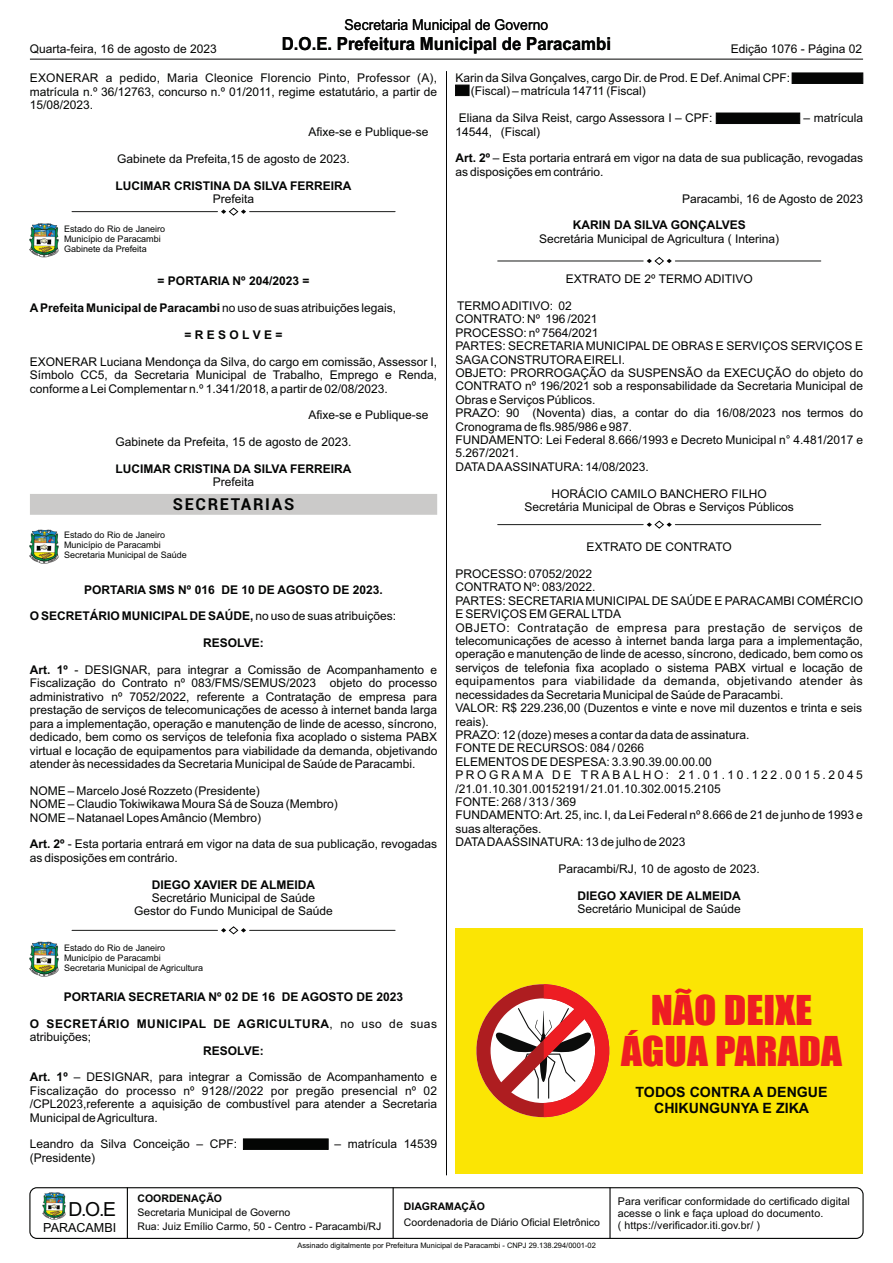
<style>
.page{position:relative;width:893px;height:1263px;background:#fff}
.page>*{position:absolute;margin:0;border:0;box-sizing:border-box;transform-origin:0 0}
.t1{font:37.95px/41.4px "Impact";color:#ee1d23;text-align:center;scale:1.08 1}
.t2{font:19.35px "Arial";color:#040504}
.t3{font:700 18px "Arial";color:#040504;scale:.93 1}
.t4{font:700 16.5px "Roboto";letter-spacing:.1em;color:#040504}
.t5{font:15px "Arial";color:#040504;scale:.93 1}
.t6{font:700 14.25px/15.9px "Arial";color:#040504;text-align:center}
.t7{font:12.6px "Arial";color:#040504}
.t8{font:12px/13.4px "Arial";color:#040504}
.t9{font:700 12px "Arial";color:#040504}
.t10{font:700 12px/13.4px "Arial";letter-spacing:.04em;color:#040504}
.t11{font:10.65px/11.9px "Arial";letter-spacing:.01em;color:#040504}
.t12{font:10.5px/13.8px "Arial";color:#040504}
.t13{font:700 10.5px "Arial";color:#040504}
.t14{font:9px/10.1px "Arial";color:#040504}
.t15{font:7.5px "Arial";color:#040504}
.s1{font-weight:400}
.s2{font-weight:700}
</style>
<div class="page">
<hr style="left:446px;top:71px;width:1px;height:1104px;background:#040504">
<img style="left:42px;top:1192px;width:23px;height:28px">
<div style="left:29px;top:1187px;width:835px;height:52px;border:1px solid #040504;border-radius:7px"></div>
<hr style="left:609px;top:1187px;width:2px;height:52px;background:#040504">
<hr style="left:127px;top:1187px;width:1px;height:52px;background:#040504">
<hr style="left:393px;top:1187px;width:1px;height:52px;background:#040504">
<hr style="left:30px;top:59px;width:833px;height:1px;background:#040504">
<hr style="left:72px;top:211px;width:145px;height:1px;background:#040504">
<hr style="left:250px;top:211px;width:145px;height:1px;background:#040504">
<svg style="left:221px;top:207px;width:25px;height:9px"></svg>
<img style="left:30px;top:223px;width:28px;height:35px">
<div style="left:30px;top:494px;width:407px;height:21px;background:#cbcac9"></div>
<img style="left:30px;top:529px;width:28px;height:35px">
<hr style="left:72px;top:930px;width:145px;height:1px;background:#040504">
<hr style="left:250px;top:930px;width:145px;height:1px;background:#040504">
<svg style="left:221px;top:926px;width:25px;height:9px"></svg>
<img style="left:30px;top:942px;width:28px;height:34px">
<svg style="left:243px;top:1138px;width:85px;height:12px"></svg>
<svg style="left:792px;top:73px;width:71px;height:11px"></svg>
<svg style="left:455px;top:85px;width:14px;height:11px"></svg>
<svg style="left:716px;top:113px;width:84px;height:11px"></svg>
<div style="left:456px;top:928px;width:407px;height:245px;background:#fbe504"></div>
<svg style="left:476px;top:984px;width:134px;height:133px"></svg>
<hr style="left:498px;top:524px;width:145px;height:1px;background:#040504">
<hr style="left:675px;top:524px;width:146px;height:1px;background:#040504">
<svg style="left:647px;top:520px;width:25px;height:9px"></svg>
<hr style="left:498px;top:261px;width:145px;height:1px;background:#040504">
<hr style="left:675px;top:261px;width:146px;height:1px;background:#040504">
<svg style="left:647px;top:257px;width:25px;height:8px"></svg>
<p class="t5" style="left:345px;top:19px;width:220px">Secretaria Municipal de Governo</p>
<p class="t8" style="left:30px;top:44px;width:188px">Quarta-feira, 16 de agosto de 2023</p>
<h3 class="t3" style="left:282px;top:37px;width:355px">D.O.E. Prefeitura Municipal de Paracambi</h3>
<p class="t8" style="left:731px;top:43px;width:133px">Edição 1076 - Página 02</p>
<p class="t8" style="left:30px;top:73px;width:409px;text-align:justify">EXONERAR a pedido, Maria Cleonice Florencio Pinto, Professor (A), matrícula n.º 36/12763, concurso n.º 01/2011, regime estatutário, a partir de 15/08/2023.</p>
<p class="t8" style="left:308px;top:126px;width:122px">Afixe-se e Publique-se</p>
<p class="t8" style="left:117px;top:153px;width:234px">Gabinete da Prefeita,15 de agosto de 2023.</p>
<p class="t9" style="left:115px;top:181px;width:238px">LUCIMAR CRISTINA DA SILVA FERREIRA</p>
<p class="t8" style="left:213px;top:193px;width:43px">Prefeita</p>
<p class="t14" style="left:64px;top:225px;width:103px">Estado do Rio de Janeiro<br>Município de Paracambi<br>Gabinete da Prefeita</p>
<p class="t9" style="left:158px;top:276px;width:153px">= PORTARIA Nº 204/2023 =</p>
<p class="t9" style="left:30px;top:303px;width:368px">APrefeita Municipal de Paracambi <span class="s1">no uso de suas atribuições legais,</span></p>
<p class="t9" style="left:185px;top:330px;width:99px">= R E S O L V E =</p>
<p class="t8" style="left:30px;top:356px;width:409px;text-align:justify">EXONERAR Luciana Mendonça da Silva, do cargo em comissão, Assessor I, Símbolo CC5, da Secretaria Municipal de Trabalho, Emprego e Renda, conforme a Lei Complementar n.º 1.341/2018, a partir de 02/08/2023.</p>
<p class="t8" style="left:308px;top:410px;width:122px">Afixe-se e Publique-se</p>
<p class="t8" style="left:115px;top:436px;width:238px">Gabinete da Prefeita, 15 de agosto de 2023.</p>
<p class="t9" style="left:115px;top:464px;width:238px">LUCIMAR CRISTINA DA SILVA FERREIRA</p>
<p class="t8" style="left:213px;top:477px;width:43px">Prefeita</p>
<h3 class="t4" style="left:173px;top:498px;width:123px">SECRETARIAS</h3>
<p class="t14" style="left:64px;top:531px;width:124px">Estado do Rio de Janeiro<br>Município de Paracambi<br>Secretaria Municipal de Saúde</p>
<p class="t9" style="left:84px;top:585px;width:300px">PORTARIA SMS Nº 016 DE 10 DE AGOSTO DE 2023.</p>
<p class="t9" style="left:30px;top:612px;width:368px">O SECRETÁRIO MUNICIPAL DE SAÚDE, <span class="s1">no uso de suas atribuições:</span></p>
<p class="t9" style="left:203px;top:638px;width:62px">RESOLVE:</p>
<p class="t8" style="left:30px;top:664px;width:409px;text-align:justify"><span class="s2">Art. 1º</span> - DESIGNAR, para integrar a Comissão de Acompanhamento e Fiscalização do Contrato nº 083/FMS/SEMUS/2023 objeto do processo administrativo nº 7052/2022, referente a Contratação de empresa para prestação de serviços de telecomunicações de acesso à internet banda larga para a implementação, operação e manutenção de linde de acesso, síncrono, dedicado, bem como os serviços de telefonia fixa acoplado o sistema PABX virtual e locação de equipamentos para viabilidade da demanda, objetivando atender às necessidades da Secretaria Municipal de Saúde de Paracambi.</p>
<p class="t8" style="left:30px;top:785px;width:309px">NOME – Marcelo José Rozzeto (Presidente)<br>NOME – Claudio Tokiwikawa Moura Sá de Souza (Membro)<br>NOME – Natanael Lopes Amâncio (Membro)</p>
<p class="t8" style="left:30px;top:838px;width:409px"><span class="s2">Art. 2º</span> - Esta portaria entrará em vigor na data de sua publicação, revogadas as disposições em contrário.</p>
<p class="t9" style="left:152px;top:880px;width:165px">DIEGO XAVIER DE ALMEIDA</p>
<p class="t8" style="left:134px;top:892px;width:200px;text-align:center">Secretário Municipal de Saúde<br>Gestor do Fundo Municipal de Saúde</p>
<p class="t14" style="left:64px;top:943px;width:141px">Estado do Rio de Janeiro<br>Município de Paracambi<br>Secretaria Municipal de Agricultura</p>
<p class="t9" style="left:64px;top:992px;width:341px">PORTARIA SECRETARIA Nº 02 DE 16 DE AGOSTO DE 2023</p>
<p class="t10" style="left:30px;top:1018px;width:409px">O SECRETÁRIO MUNICIPAL DE AGRICULTURA<span class="s1">, no uso de suas atribuições;</span></p>
<p class="t9" style="left:203px;top:1046px;width:62px">RESOLVE:</p>
<p class="t8" style="left:30px;top:1071px;width:409px;text-align:justify"><span class="s2">Art. 1º</span> – DESIGNAR, para integrar a Comissão de Acompanhamento e Fiscalização do processo nº 9128//2022 por pregão presencial nº 02 /CPL2023,referente a aquisição de combustível para atender a Secretaria Municipal de Agricultura.</p>
<p class="t8" style="left:30px;top:1138px;width:409px">Leandro da Silva Conceição – CPF: 090.075.167-36 – matrícula 14539 (Presidente)</p>
<p class="t8" style="left:455px;top:72px;width:409px">Karin da Silva Gonçalves, cargo Dir. de Prod. E Def. Animal CPF: 013.281.327-<br>06 (Fiscal) – matrícula 14711 (Fiscal)</p>
<p class="t8" style="left:455px;top:112px;width:409px">Eliana da Silva Reist, cargo Assessora I – CPF: 013.281.327-06 – matrícula<br>14544, (Fiscal)</p>
<p class="t8" style="left:455px;top:153px;width:409px"><span class="s2">Art. 2º</span> – Esta portaria entrará em vigor na data de sua publicação, revogadas as disposições em contrário.</p>
<p class="t8" style="left:682px;top:193px;width:182px">Paracambi, 16 de Agosto de 2023</p>
<p class="t9" style="left:573px;top:221px;width:175px">KARIN DA SILVA GONÇALVES</p>
<p class="t8" style="left:539px;top:233px;width:242px">Secretária Municipal de Agricultura ( Interina)</p>
<p class="t8" style="left:566px;top:273px;width:189px">EXTRATO DE 2º TERMO ADITIVO</p>
<p class="t8" style="left:455px;top:300px;width:409px">TERMO ADITIVO: 02<br>CONTRATO: Nº 196 /2021<br>PROCESSO: nº 7564/2021<br>PARTES: SECRETARIA MUNICIPAL DE OBRAS E SERVIÇOS SERVIÇOS E SAGACONSTRUTORAEIRELI.<br>OBJETO: PRORROGAÇÃO da SUSPENSÃO da EXECUÇÃO do objeto do CONTRATO nº 196/2021 sob a responsabilidade da Secretaria Municipal de Obras e Serviços Públicos.<br>PRAZO: 90 (Noventa) dias, a contar do dia 16/08/2023 nos termos do Cronograma de fls.985/986 e 987.<br>FUNDAMENTO: Lei Federal 8.666/1993 e Decreto Municipal n° 4.481/2017 e 5.267/2021.<br>DATADAASSINATURA: 14/08/2023.</p>
<p class="t8" style="left:524px;top:488px;width:271px;text-align:center">HORÁCIO CAMILO BANCHERO FILHO<br>Secretária Municipal de Obras e Serviços Públicos</p>
<p class="t8" style="left:587px;top:541px;width:147px">EXTRATO DE CONTRATO</p>
<p class="t8" style="left:455px;top:568px;width:409px">PROCESSO: 07052/2022<br>CONTRATO Nº: 083/2022.<br>PARTES: SECRETARIA MUNICIPAL DE SAÚDE E PARACAMBI COMÉRCIO E SERVIÇOS EM GERALLTDA<br>OBJETO: Contratação de empresa para prestação de serviços de telecomunicações de acesso à internet banda larga para a implementação, operação e manutenção de linde de acesso, síncrono, dedicado, bem como os serviços de telefonia fixa acoplado o sistema PABX virtual e locação de equipamentos para viabilidade da demanda, objetivando atender às necessidades da Secretaria Municipal de Saúde de Paracambi.<br>VALOR: R$ 229.236,00 (Duzentos e vinte e nove mil duzentos e trinta e seis reais).<br>PRAZO: 12 (doze) meses a contar da data de assinatura.<br>FONTE DE RECURSOS: 084 / 0266<br>ELEMENTOS DE DESPESA: 3.3.90.39.00.00.00<br>PROGRAMA DE TRABALHO: 21.01.10.122.0015.2045 /21.01.10.301.00152191/ 21.01.10.302.0015.2105<br>FONTE: 268 / 313 / 369<br>FUNDAMENTO: Art. 25, inc. I, da Lei Federal nº 8.666 de 21 de junho de 1993 e suas alterações.<br>DATADAASSINATURA: 13 de julho de 2023</p>
<p class="t8" style="left:558px;top:863px;width:203px">Paracambi/RJ, 10 de agosto de 2023.</p>
<p class="t9" style="left:577px;top:891px;width:165px">DIEGO XAVIER DE ALMEIDA</p>
<p class="t8" style="left:577px;top:903px;width:165px">Secretário Municipal de Saúde</p>
<h1 class="t1" style="left:621px;top:991px;width:206px">NÃO DEIXE<br>ÁGUA PARADA</h1>
<p class="t6" style="left:636px;top:1085px;width:194px">TODOS CONTRA A DENGUE<br>CHIKUNGUNYA E ZIKA</p>
<h2 class="t2" style="left:69px;top:1201px;width:49px">D.O.E</h2>
<p class="t7" style="left:43px;top:1222px;width:74px">PARACAMBI</p>
<p class="t13" style="left:137px;top:1195px;width:86px">COORDENAÇÃO</p>
<p class="t12" style="left:137px;top:1206px;width:245px">Secretaria Municipal de Governo<br>Rua: Juiz Emílio Carmo, 50 - Centro - Paracambi/RJ</p>
<p class="t13" style="left:404px;top:1202px;width:83px">DIAGRAMAÇÃO</p>
<p class="t12" style="left:404px;top:1216px;width:198px">Coordenadoria de Diário Oficial Eletrônico</p>
<p class="t15" style="left:297px;top:1242px;width:300px">Assinado digitalmente por Prefeitura Municipal de Paracambi - CNPJ 29.138.294/0001-02</p>
<p class="t11" style="left:618px;top:1196px;width:233px">Para verificar conformidade do certificado digital acesse o link e faça upload do documento.<br>( https://verificador.iti.gov.br/ )</p>
</div>
